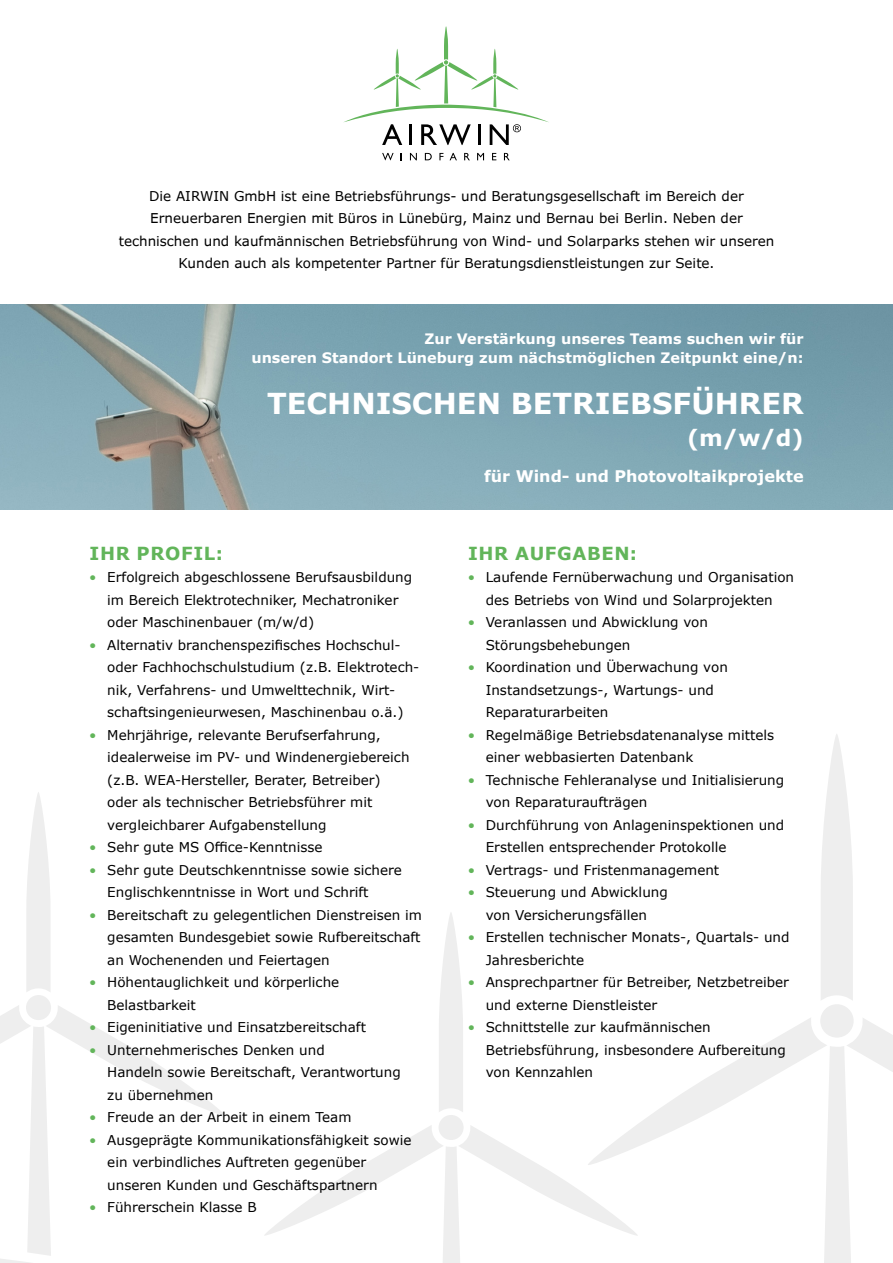
<style>
.page{position:relative;width:893px;height:1263px;background:#fff}
.page>*{position:absolute;margin:0;border:0;box-sizing:border-box;transform-origin:0 0}
.t1{font:700 28.8px "Verdana Pro";color:#fff}
.t2{font:700 22.35px "Verdana Pro";color:#fff}
.t3{font:700 18px "Verdana";letter-spacing:.035em;color:#62b55a}
.t4{font:700 16.05px "Verdana Pro";color:#fff}
.t5{font:700 14.4px/19.2px "Verdana Pro";color:#fff;text-align:right}
.t6{font:13.5px/22.5px "Verdana";color:#000}
.t7{font:13.5px/22.5px "Verdana Pro";color:#000;text-align:center}
.s1{color:#62b55a}
</style>
<div class="page">
<img style="left:800px;top:305px;width:93px;height:204px">
<img style="left:0;top:305px;width:800px;height:204px">
<svg style="left:0;top:734px;width:893px;height:529px"></svg>
<svg style="left:382px;top:153px;width:12px;height:7px"></svg>
<svg style="left:410px;top:153px;width:7px;height:7px"></svg>
<svg style="left:425px;top:153px;width:7px;height:7px"></svg>
<svg style="left:439px;top:153px;width:4px;height:7px"></svg>
<svg style="left:450px;top:153px;width:7px;height:7px"></svg>
<svg style="left:464px;top:153px;width:6px;height:7px"></svg>
<svg style="left:477px;top:153px;width:7px;height:7px"></svg>
<svg style="left:492px;top:153px;width:4px;height:7px"></svg>
<svg style="left:504px;top:153px;width:6px;height:7px"></svg>
<svg style="left:343px;top:26px;width:206px;height:119px"></svg>
<p class="t7" style="left:119px;top:185px;width:657px">Die AIRWIN GmbH ist eine Betriebsführungs- und Beratungsgesellschaft im Bereich der Erneuerbaren Energien mit Büros in Lünebürg, Mainz und Bernau bei Berlin. Neben der technischen und kaufmännischen Betriebsführung von Wind- und Solarparks stehen wir unseren Kunden auch als kompetenter Partner für Beratungsdienstleistungen zur Seite.</p>
<p class="t5" style="left:251px;top:329px;width:554px">Zur Verstärkung unseres Teams suchen wir für<br>unseren Standort Lüneburg zum nächstmöglichen Zeitpunkt eine/n:</p>
<h1 class="t1" style="left:267px;top:385px;width:538px">TECHNISCHEN BETRIEBSFÜHRER</h1>
<h2 class="t2" style="left:687px;top:424px;width:118px">(m/w/d)</h2>
<p class="t4" style="left:484px;top:465px;width:321px">für Wind- und Photovoltaikprojekte</p>
<h3 class="t3" style="left:90px;top:540px;width:135px">IHR PROFIL:</h3>
<p class="t6" style="left:107px;top:566px;width:306px;text-indent:-18px"><span class="s1">•</span> Erfolgreich abgeschlossene Berufsausbildung im Bereich Elektrotechniker, Mechatroniker oder Maschinenbauer (m/w/d)</p>
<p class="t6" style="left:107px;top:633px;width:314px;text-indent:-18px"><span class="s1">•</span> Alternativ branchenspezifisches Hochschul&shy;oder Fachhochschulstudium (z.B. Elektrotech&shy;nik, Verfahrens- und Umwelttechnik, Wirt&shy;schaftsingenieurwesen, Maschinenbau o.ä.)</p>
<p class="t6" style="left:107px;top:723px;width:304px;text-indent:-18px"><span class="s1">•</span> Mehrjährige, relevante Berufserfahrung, idealerweise im PV- und Windenergiebereich (z.B. WEA-Hersteller, Berater, Betreiber) oder als technischer Betriebsführer mit vergleichbarer Aufgabenstellung</p>
<p class="t6" style="left:89px;top:836px;width:235px"><span class="s1">•</span> Sehr gute MS Office-Kenntnisse</p>
<p class="t6" style="left:107px;top:858px;width:296px;text-indent:-18px"><span class="s1">•</span> Sehr gute Deutschkenntnisse sowie sichere<br>Englischkenntnisse in Wort und Schrift</p>
<p class="t6" style="left:107px;top:903px;width:316px;text-align:justify;text-indent:-18px"><span class="s1">•</span> Bereitschaft zu gelegentlichen Dienstreisen im gesamten Bundesgebiet sowie Rufbereitschaft an Wochenenden und Feiertagen</p>
<p class="t6" style="left:107px;top:971px;width:233px;text-indent:-18px"><span class="s1">•</span> Höhentauglichkeit und körperliche<br>Belastbarkeit</p>
<p class="t6" style="left:89px;top:1016px;width:278px"><span class="s1">•</span> Eigeninitiative und Einsatzbereitschaft</p>
<p class="t6" style="left:107px;top:1038px;width:295px;text-indent:-18px"><span class="s1">•</span> Unternehmerisches Denken und<br>Handeln sowie Bereitschaft, Verantwortung zu übernehmen</p>
<p class="t6" style="left:89px;top:1106px;width:264px"><span class="s1">•</span> Freude an der Arbeit in einem Team</p>
<p class="t6" style="left:107px;top:1128px;width:306px;text-indent:-18px"><span class="s1">•</span> Ausgeprägte Kommunikationsfähigkeit sowie ein verbindliches Auftreten gegenüber unseren Kunden und Geschäftspartnern</p>
<p class="t6" style="left:89px;top:1196px;width:169px"><span class="s1">•</span> Führerschein Klasse B</p>
<h3 class="t3" style="left:468px;top:540px;width:171px">IHR AUFGABEN:</h3>
<p class="t6" style="left:468px;top:566px;width:328px;text-align:center"><span class="s1">•</span> Laufende Fernüberwachung und Organisation des Betriebs von Wind und Solarprojekten</p>
<p class="t6" style="left:486px;top:611px;width:224px;text-indent:-18px"><span class="s1">•</span> Veranlassen und Abwicklung von<br>Störungsbehebungen</p>
<p class="t6" style="left:486px;top:656px;width:244px;text-indent:-18px"><span class="s1">•</span> Koordination und Überwachung von<br>Instandsetzungs-, Wartungs- und<br>Reparaturarbeiten</p>
<p class="t6" style="left:486px;top:723px;width:290px;text-indent:-18px"><span class="s1">•</span> Regelmäßige Betriebsdatenanalyse mittels einer webbasierten Datenbank</p>
<p class="t6" style="left:486px;top:768px;width:300px;text-indent:-18px"><span class="s1">•</span> Technische Fehleranalyse und Initialisierung von Reparaturaufträgen</p>
<p class="t6" style="left:486px;top:813px;width:300px;text-indent:-18px"><span class="s1">•</span> Durchführung von Anlageninspektionen und<br>Erstellen entsprechender Protokolle</p>
<p class="t6" style="left:468px;top:858px;width:253px"><span class="s1">•</span> Vertrags- und Fristenmanagement</p>
<p class="t6" style="left:468px;top:881px;width:202px;text-align:center"><span class="s1">•</span> Steuerung und Abwicklung von Versicherungsfällen</p>
<p class="t6" style="left:486px;top:926px;width:305px;text-indent:-18px"><span class="s1">•</span> Erstellen technischer Monats-, Quartals- und<br>Jahresberichte</p>
<p class="t6" style="left:486px;top:971px;width:305px;text-indent:-18px"><span class="s1">•</span> Ansprechpartner für Betreiber, Netzbetreiber und externe Dienstleister</p>
<p class="t6" style="left:486px;top:1016px;width:302px;text-indent:-18px"><span class="s1">•</span> Schnittstelle zur kaufmännischen<br>Betriebsführung, insbesondere Aufbereitung von Kennzahlen</p>
</div>
